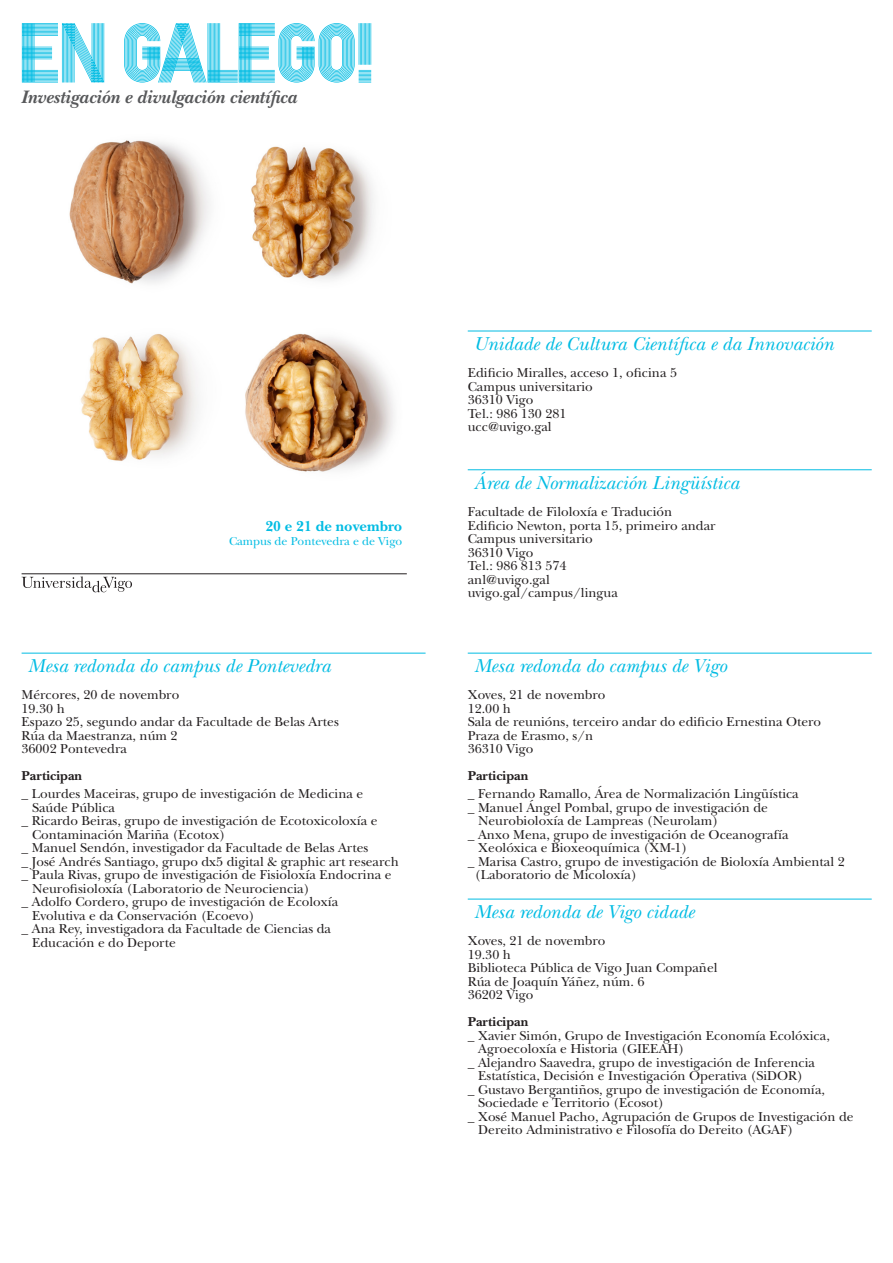
<style>
.page{position:relative;width:893px;height:1263px;background:#fff}
.page>*{position:absolute;margin:0;border:0;box-sizing:border-box;transform-origin:0 0}
.t1{font:700 73.05px "Campus";letter-spacing:-.1em;color:#02bce3}
.Estilo_de_párrafo_2{font:italic 19.5px "New Baskerville Std";color:#02bce3}
.t2{font:italic 700 18.9px "New Baskerville Std";color:#57585a}
.t3{font:700 15px "New Baskerville Std";color:#02bce3}
.Estilo_de_párrafo_1{font:13.5px/13.5px "New Baskerville Std";color:#231f20}
.t4{font:700 13.5px "New Baskerville Std";color:#231f20}
.t5{font:12px "New Baskerville Std";color:#02bce3}
</style>
<div class="page">
<img style="left:69px;top:140px;width:325px;height:332px">
<svg style="left:22px;top:576px;width:110px;height:16px"></svg>
<hr style="left:22px;top:573px;width:385px;height:1px;background:#231f20">
<hr style="left:22px;top:653px;width:404px;height:1px;background:#02bce3">
<hr style="left:468px;top:653px;width:404px;height:1px;background:#02bce3">
<hr style="left:468px;top:899px;width:404px;height:1px;background:#02bce3">
<hr style="left:468px;top:469px;width:404px;height:1px;background:#02bce3">
<hr style="left:468px;top:331px;width:404px;height:1px;background:#02bce3">
<p class="t1" style="left:16px;top:-5px;width:362px">EN GALEGO!</p>
<p class="t2" style="left:21px;top:86px;width:277px">Investigación e divulgación científica</p>
<p class="t3" style="left:265px;top:517px;width:138px">20 e 21 de novembro</p>
<p class="t5" style="left:229px;top:535px;width:175px">Campus de Pontevedra e de Vigo</p>
<p class="Estilo_de_párrafo_2" style="left:28px;top:655px;width:305px">Mesa redonda do campus de Pontevedra</p>
<p class="Estilo_de_párrafo_1" style="left:22px;top:688px;width:159px">Mércores, 20 de novembro</p>
<p class="Estilo_de_párrafo_1" style="left:22px;top:702px;width:45px">19.30 h</p>
<p class="Estilo_de_párrafo_1" style="left:22px;top:715px;width:319px">Espazo 25, segundo andar da Facultade de Belas Artes</p>
<p class="Estilo_de_párrafo_1" style="left:22px;top:729px;width:158px">Rúa da Maestranza, núm 2</p>
<p class="Estilo_de_párrafo_1" style="left:22px;top:742px;width:107px">36002 Pontevedra</p>
<p class="t4" style="left:22px;top:768px;width:62px">Participan</p>
<p class="Estilo_de_párrafo_1" style="left:32px;top:787px;width:333px;text-indent:-11px">_ Lourdes Maceiras, grupo de investigación de Medicina e<br>Saúde Pública</p>
<p class="Estilo_de_párrafo_1" style="left:22px;top:814px;width:357px">_ Ricardo Beiras, grupo de investigación de Ecotoxicoloxía e</p>
<p class="Estilo_de_párrafo_1" style="left:32px;top:828px;width:195px">Contaminación Mariña (Ecotox)</p>
<p class="Estilo_de_párrafo_1" style="left:22px;top:841px;width:348px">_ Manuel Sendón, investigador da Facultade de Belas Artes</p>
<p class="Estilo_de_párrafo_1" style="left:22px;top:855px;width:379px">_ José Andrés Santiago, grupo dx5 digital &amp; graphic art research</p>
<p class="Estilo_de_párrafo_1" style="left:22px;top:868px;width:371px">_ Paula Rivas, grupo de investigación de Fisioloxía Endocrina e</p>
<p class="Estilo_de_párrafo_1" style="left:32px;top:882px;width:279px">Neurofisioloxía (Laboratorio de Neurociencia)</p>
<p class="Estilo_de_párrafo_1" style="left:22px;top:895px;width:318px">_ Adolfo Cordero, grupo de investigación de Ecoloxía</p>
<p class="Estilo_de_párrafo_1" style="left:32px;top:909px;width:224px">Evolutiva e da Conservación (Ecoevo)</p>
<p class="Estilo_de_párrafo_1" style="left:22px;top:922px;width:311px">_ Ana Rey, investigadora da Facultade de Ciencias da</p>
<p class="Estilo_de_párrafo_1" style="left:32px;top:936px;width:145px">Educación e do Deporte</p>
<p class="Estilo_de_párrafo_2" style="left:474px;top:333px;width:361px">Unidade de Cultura Científica e da Innovación</p>
<p class="Estilo_de_párrafo_1" style="left:468px;top:366px;width:211px">Edificio Miralles, acceso 1, oficina 5</p>
<p class="Estilo_de_párrafo_1" style="left:468px;top:380px;width:127px">Campus universitario</p>
<p class="Estilo_de_párrafo_1" style="left:468px;top:393px;width:67px">36310 Vigo</p>
<p class="Estilo_de_párrafo_1" style="left:468px;top:407px;width:100px">Tel.: 986 130 281</p>
<p class="Estilo_de_párrafo_1" style="left:468px;top:420px;width:85px">ucc@uvigo.gal</p>
<p class="Estilo_de_párrafo_2" style="left:474px;top:471px;width:267px">Área de Normalización Lingüística</p>
<p class="Estilo_de_párrafo_1" style="left:468px;top:505px;width:206px">Facultade de Filoloxía e Tradución</p>
<p class="Estilo_de_párrafo_1" style="left:468px;top:518px;width:249px">Edificio Newton, porta 15, primeiro andar</p>
<p class="Estilo_de_párrafo_1" style="left:468px;top:532px;width:127px">Campus universitario</p>
<p class="Estilo_de_párrafo_1" style="left:468px;top:545px;width:67px">36310 Vigo</p>
<p class="Estilo_de_párrafo_1" style="left:468px;top:559px;width:100px">Tel.: 986 813 574</p>
<p class="Estilo_de_párrafo_1" style="left:468px;top:572px;width:84px">anl@uvigo.gal</p>
<p class="Estilo_de_párrafo_1" style="left:468px;top:586px;width:152px">uvigo.gal/campus/lingua</p>
<p class="Estilo_de_párrafo_2" style="left:474px;top:655px;width:254px">Mesa redonda do campus de Vigo</p>
<p class="Estilo_de_párrafo_1" style="left:468px;top:688px;width:139px">Xoves, 21 de novembro</p>
<p class="Estilo_de_párrafo_1" style="left:468px;top:702px;width:45px">12.00 h</p>
<p class="Estilo_de_párrafo_1" style="left:468px;top:715px;width:355px">Sala de reunións, terceiro andar do edificio Ernestina Otero</p>
<p class="Estilo_de_párrafo_1" style="left:468px;top:729px;width:127px">Praza de Erasmo, s/n</p>
<p class="Estilo_de_párrafo_1" style="left:468px;top:742px;width:67px">36310 Vigo</p>
<p class="t4" style="left:468px;top:768px;width:62px">Participan</p>
<p class="Estilo_de_párrafo_1" style="left:468px;top:787px;width:333px">_ Fernando Ramallo, Área de Normalización Lingüística</p>
<p class="Estilo_de_párrafo_1" style="left:468px;top:801px;width:302px">_ Manuel Ángel Pombal, grupo de investigación de</p>
<p class="Estilo_de_párrafo_1" style="left:478px;top:814px;width:242px">Neurobioloxía de Lampreas (Neurolam)</p>
<p class="Estilo_de_párrafo_1" style="left:468px;top:828px;width:322px">_ Anxo Mena, grupo de investigación de Oceanografía</p>
<p class="Estilo_de_párrafo_1" style="left:478px;top:841px;width:211px">Xeolóxica e Bioxeoquímica (XM-1)</p>
<p class="Estilo_de_párrafo_1" style="left:468px;top:855px;width:378px">_ Marisa Castro, grupo de investigación de Bioloxía Ambiental 2</p>
<p class="Estilo_de_párrafo_1" style="left:475px;top:868px;width:164px">(Laboratorio de Micoloxía)</p>
<p class="Estilo_de_párrafo_2" style="left:474px;top:901px;width:222px">Mesa redonda de Vigo cidade</p>
<p class="Estilo_de_párrafo_1" style="left:468px;top:934px;width:139px">Xoves, 21 de novembro</p>
<p class="Estilo_de_párrafo_1" style="left:468px;top:948px;width:45px">19.30 h</p>
<p class="Estilo_de_párrafo_1" style="left:468px;top:961px;width:251px">Biblioteca Pública de Vigo Juan Compañel</p>
<p class="Estilo_de_párrafo_1" style="left:468px;top:975px;width:178px">Rúa de Joaquín Yáñez, núm. 6</p>
<p class="Estilo_de_párrafo_1" style="left:468px;top:988px;width:67px">36202 Vigo</p>
<p class="t4" style="left:468px;top:1014px;width:62px">Participan</p>
<p class="Estilo_de_párrafo_1" style="left:468px;top:1029px;width:364px">_ Xavier Simón, Grupo de Investigación Economía Ecolóxica,</p>
<p class="Estilo_de_párrafo_1" style="left:478px;top:1042px;width:208px">Agroecoloxía e Historia (GIEEAH)</p>
<p class="Estilo_de_párrafo_1" style="left:468px;top:1056px;width:349px">_ Alejandro Saavedra, grupo de investigación de Inferencia</p>
<p class="Estilo_de_párrafo_1" style="left:478px;top:1069px;width:326px">Estatística, Decisión e Investigación Operativa (SiDOR)</p>
<p class="Estilo_de_párrafo_1" style="left:468px;top:1083px;width:359px">_ Gustavo Bergantiños, grupo de investigación de Economía,</p>
<p class="Estilo_de_párrafo_1" style="left:478px;top:1096px;width:187px">Sociedade e Territorio (Ecosot)</p>
<p class="Estilo_de_párrafo_1" style="left:468px;top:1110px;width:387px">_ Xosé Manuel Pacho, Agrupación de Grupos de Investigación de</p>
<p class="Estilo_de_párrafo_1" style="left:478px;top:1123px;width:317px">Dereito Administrativo e Filosofía do Dereito (AGAF)</p>
</div>
